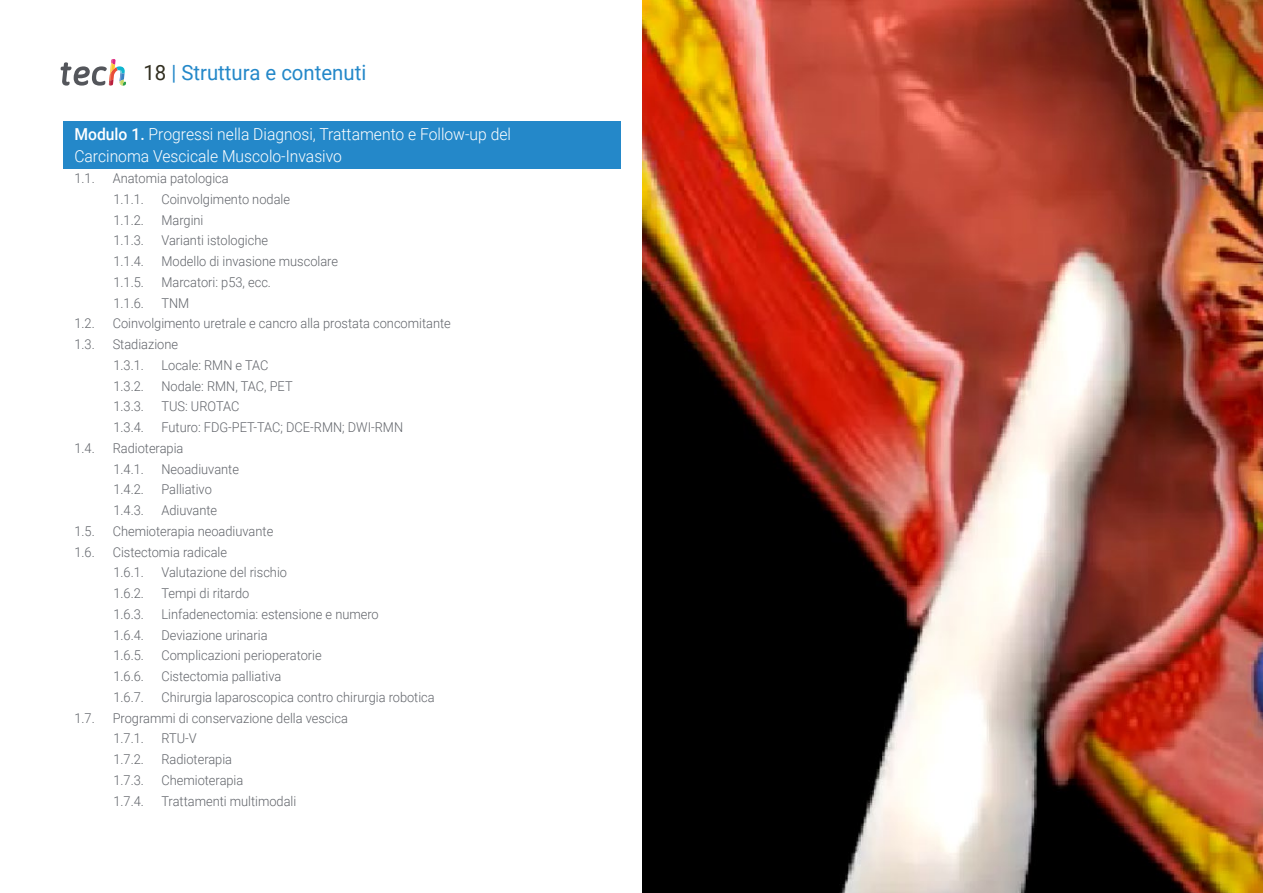
<style>
.page{position:relative;width:1263px;height:893px;background:#fff}
.page>*{position:absolute;margin:0;border:0;box-sizing:border-box;transform-origin:0 0}
.t1{font:21px "Roboto";color:#2488c9}
.t2{font:300 16.5px/22.5px "Roboto";color:#fff;scale:.95 1}
.t3{font:300 13.5px/20.7px "Roboto";color:#61646a;scale:.95 1}
.s1{color:#312e20}
.s2{font-weight:500}
</style>
<div class="page">
<div style="left:63px;top:121px;width:558px;height:48px;background:#2488c9"></div>
<img style="left:642px;top:0;width:621px;height:893px">
<svg style="left:61px;top:59px;width:65px;height:27px"></svg>
<h1 class="t1" style="left:144px;top:57px;width:224px"><span class="s1">18</span> | Struttura e contenuti</h1>
<p class="t2" style="left:74px;top:122px;width:461px"><span class="s2">Modulo 1.</span> Progressi nella Diagnosi, Trattamento e Follow-up del<br>Carcinoma Vescicale Muscolo-Invasivo</p>
<p class="t3" style="left:74px;top:168px;width:23px">1.1.</p>
<p class="t3" style="left:113px;top:168px;width:124px">Anatomia patologica<br>1.1.1.</p>
<p class="t3" style="left:161px;top:188px;width:137px">Coinvolgimento nodale</p>
<p class="t3" style="left:113px;top:209px;width:34px">1.1.2.</p>
<p class="t3" style="left:161px;top:209px;width:46px">Margini</p>
<p class="t3" style="left:113px;top:230px;width:34px">1.1.3.</p>
<p class="t3" style="left:161px;top:230px;width:114px">Varianti istologiche</p>
<p class="t3" style="left:113px;top:251px;width:34px">1.1.4.</p>
<p class="t3" style="left:161px;top:251px;width:187px">Modello di invasione muscolare</p>
<p class="t3" style="left:113px;top:271px;width:34px">1.1.5.</p>
<p class="t3" style="left:161px;top:271px;width:117px">Marcatori: p53, ecc.</p>
<p class="t3" style="left:113px;top:292px;width:34px">1.1.6.</p>
<p class="t3" style="left:161px;top:292px;width:31px">TNM</p>
<p class="t3" style="left:74px;top:313px;width:23px">1.2.</p>
<p class="t3" style="left:113px;top:313px;width:357px">Coinvolgimento uretrale e cancro alla prostata concomitante</p>
<p class="t3" style="left:74px;top:334px;width:23px">1.3.</p>
<p class="t3" style="left:113px;top:334px;width:70px">Stadiazione<br>1.3.1.</p>
<p class="t3" style="left:161px;top:354px;width:114px">Locale: RMN e TAC</p>
<p class="t3" style="left:113px;top:375px;width:34px">1.3.2.</p>
<p class="t3" style="left:161px;top:375px;width:140px">Nodale: RMN, TAC, PET</p>
<p class="t3" style="left:113px;top:396px;width:34px">1.3.3.</p>
<p class="t3" style="left:161px;top:396px;width:84px">TUS: UROTAC</p>
<p class="t3" style="left:113px;top:417px;width:34px">1.3.4.</p>
<p class="t3" style="left:161px;top:417px;width:256px">Futuro: FDG-PET-TAC; DCE-RMN; DWI-RMN</p>
<p class="t3" style="left:74px;top:437px;width:23px">1.4.</p>
<p class="t3" style="left:113px;top:437px;width:76px">Radioterapia<br>1.4.1.</p>
<p class="t3" style="left:161px;top:458px;width:83px">Neoadiuvante</p>
<p class="t3" style="left:113px;top:479px;width:34px">1.4.2.</p>
<p class="t3" style="left:161px;top:479px;width:55px">Palliativo</p>
<p class="t3" style="left:113px;top:500px;width:34px">1.4.3.</p>
<p class="t3" style="left:161px;top:500px;width:60px">Adiuvante</p>
<p class="t3" style="left:74px;top:520px;width:23px">1.5.</p>
<p class="t3" style="left:113px;top:520px;width:171px">Chemioterapia neoadiuvante</p>
<p class="t3" style="left:74px;top:541px;width:23px">1.6.</p>
<p class="t3" style="left:113px;top:541px;width:122px">Cistectomia radicale<br>1.6.1.</p>
<p class="t3" style="left:161px;top:562px;width:134px">Valutazione del rischio</p>
<p class="t3" style="left:113px;top:583px;width:34px">1.6.2.</p>
<p class="t3" style="left:161px;top:583px;width:94px">Tempi di ritardo</p>
<p class="t3" style="left:113px;top:603px;width:34px">1.6.3.</p>
<p class="t3" style="left:161px;top:603px;width:230px">Linfadenectomia: estensione e numero</p>
<p class="t3" style="left:113px;top:624px;width:34px">1.6.4.</p>
<p class="t3" style="left:161px;top:624px;width:113px">Deviazione urinaria</p>
<p class="t3" style="left:113px;top:645px;width:34px">1.6.5.</p>
<p class="t3" style="left:161px;top:645px;width:170px">Complicazioni perioperatorie</p>
<p class="t3" style="left:113px;top:666px;width:34px">1.6.6.</p>
<p class="t3" style="left:161px;top:666px;width:128px">Cistectomia palliativa</p>
<p class="t3" style="left:113px;top:686px;width:34px">1.6.7.</p>
<p class="t3" style="left:161px;top:686px;width:289px">Chirurgia laparoscopica contro chirurgia robotica</p>
<p class="t3" style="left:74px;top:707px;width:23px">1.7.</p>
<p class="t3" style="left:113px;top:707px;width:249px">Programmi di conservazione della vescica<br>1.7.1.</p>
<p class="t3" style="left:161px;top:728px;width:39px">RTU-V</p>
<p class="t3" style="left:113px;top:749px;width:34px">1.7.2.</p>
<p class="t3" style="left:161px;top:749px;width:76px">Radioterapia</p>
<p class="t3" style="left:113px;top:769px;width:34px">1.7.3.</p>
<p class="t3" style="left:161px;top:769px;width:88px">Chemioterapia</p>
<p class="t3" style="left:113px;top:790px;width:34px">1.7.4.</p>
<p class="t3" style="left:161px;top:790px;width:144px">Trattamenti multimodali</p>
</div>
